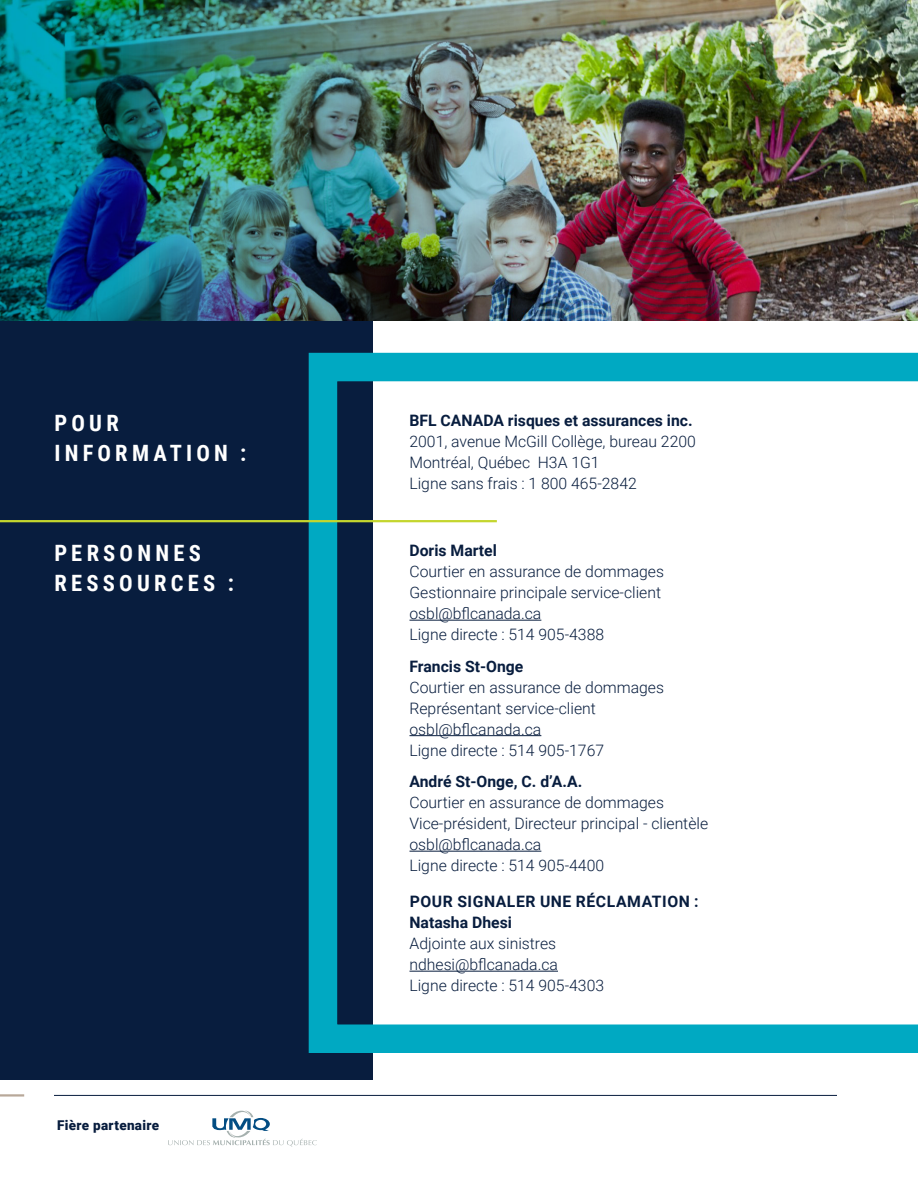
<style>
.page{position:relative;width:918px;height:1188px;background:#fff}
.page>*{position:absolute;margin:0;border:0;box-sizing:border-box;transform-origin:0 0}
.t1{font:700 22.5px/30px "Roboto Condensed";letter-spacing:.185em;color:#fff}
.t2{font:300 15.75px "Roboto";color:#081d3e}
.t3{font:700 15.75px "Roboto";color:#081d3e}
.t4{font:700 15.75px "Roboto";letter-spacing:.035em;color:#081d3e}
.t5{font:900 13.5px "Roboto";letter-spacing:.025em;color:#081d3e}
</style>
<div class="page">
<div style="left:0;top:0;width:373px;height:1080px;background:#081d3e"></div>
<img style="left:0;top:0;width:918px;height:320px">
<hr style="left:0;top:1094px;width:24px;height:3px;background:#b8a899">
<hr style="left:54px;top:1095px;width:783px;height:1px;background:#081d3e">
<svg style="left:309px;top:353px;width:609px;height:700px"></svg>
<svg style="left:168px;top:1111px;width:149px;height:36px"></svg>
<hr style="left:0;top:520px;width:497px;height:2px;background:#c4d62e">
<h2 class="t1" style="left:54px;top:407px;width:194px">POUR<br>INFORMATION :</h2>
<p class="t3" style="left:410px;top:409px;width:285px">BFL CANADA risques et assurances inc.</p>
<p class="t2" style="left:410px;top:430px;width:288px">2001, avenue McGill Collège, bureau 2200</p>
<p class="t2" style="left:410px;top:451px;width:192px">Montréal, Québec H3A 1G1</p>
<p class="t2" style="left:410px;top:472px;width:229px">Ligne sans frais : 1 800 465-2842</p>
<h2 class="t1" style="left:54px;top:537px;width:181px">PERSONNES<br>RESSOURCES :</h2>
<p class="t3" style="left:410px;top:539px;width:89px">Doris Martel</p>
<p class="t2" style="left:410px;top:560px;width:256px">Courtier en assurance de dommages</p>
<p class="t2" style="left:410px;top:581px;width:253px">Gestionnaire principale service-client</p>
<p class="t2" style="left:410px;top:602px;width:133px">osbl@bflcanada.ca</p>
<p class="t2" style="left:410px;top:623px;width:196px">Ligne directe : 514 905-4388</p>
<p class="t3" style="left:410px;top:655px;width:115px">Francis St-Onge</p>
<p class="t2" style="left:410px;top:676px;width:256px">Courtier en assurance de dommages</p>
<p class="t2" style="left:410px;top:697px;width:188px">Représentant service-client</p>
<p class="t2" style="left:410px;top:718px;width:133px">osbl@bflcanada.ca</p>
<p class="t2" style="left:410px;top:739px;width:196px">Ligne directe : 514 905-1767</p>
<p class="t3" style="left:410px;top:770px;width:174px">André St-Onge, C. d’A.A.</p>
<p class="t2" style="left:410px;top:791px;width:256px">Courtier en assurance de dommages</p>
<p class="t2" style="left:410px;top:812px;width:300px">Vice-président, Directeur principal - clientèle</p>
<p class="t2" style="left:410px;top:833px;width:133px">osbl@bflcanada.ca</p>
<p class="t2" style="left:410px;top:854px;width:196px">Ligne directe : 514 905-4400</p>
<h3 class="t4" style="left:410px;top:890px;width:290px">POUR SIGNALER UNE RÉCLAMATION :</h3>
<p class="t3" style="left:410px;top:911px;width:104px">Natasha Dhesi</p>
<p class="t2" style="left:410px;top:932px;width:148px">Adjointe aux sinistres</p>
<p class="t2" style="left:410px;top:953px;width:150px">ndhesi@bflcanada.ca</p>
<p class="t2" style="left:410px;top:974px;width:196px">Ligne directe : 514 905-4303</p>
<p class="t5" style="left:57px;top:1116px;width:104px">Fière partenaire</p>
</div>
